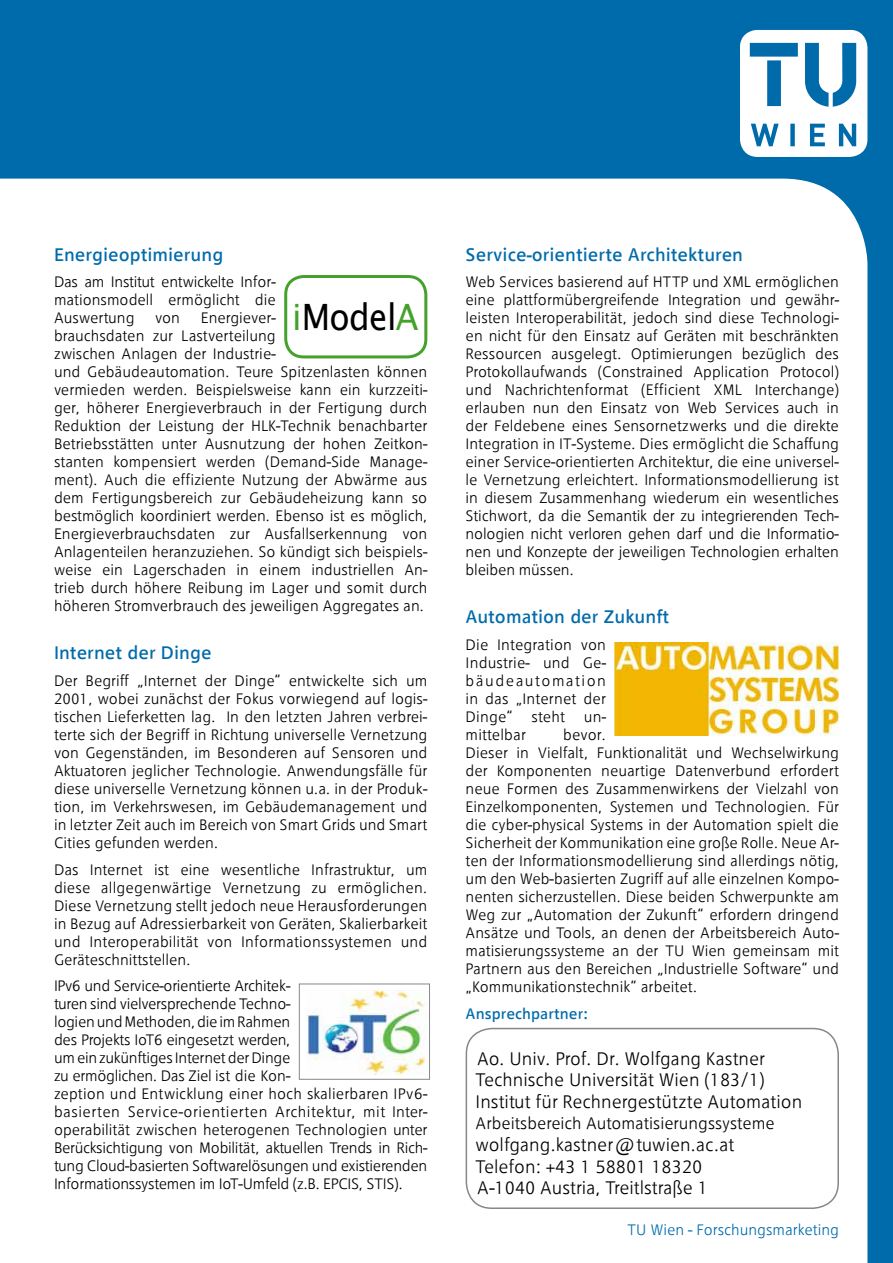
<style>
.page{position:relative;width:893px;height:1263px;background:#006bab}
.page>*{position:absolute;margin:0;border:0;box-sizing:border-box;transform-origin:0 0}
.t1{font:36.3px "Lucida Sans";letter-spacing:-.02em;color:#000;scale:.91 1}
.t2{font:300 18px/21.6px "TU Text";color:#000}
.t3{font:18px "TU Text";color:#006bab}
.t4{font:300 16.5px "TU Text";color:#000}
.t5{font:300 15px/18px "TU Text";color:#000;text-align:justify}
.t6{font:300 15px/18px "TU Text";letter-spacing:-.02em;color:#000}
.t7{font:300 15px "TU Text";color:#006bab}
.t8{font:15px "TU Text";color:#006bab}
.s1{color:#44a12b}
</style>
<div class="page">
<div style="left:0;top:179px;width:867px;height:1084px;background:#fff"></div>
<svg style="left:740px;top:30px;width:127px;height:127px"></svg>
<div style="left:466px;top:1028px;width:373px;height:181px;border:2px solid #868789;border-radius:26px"></div>
<div style="left:284px;top:275px;width:143px;height:83px;border:3px solid #44a12b;border-radius:18px"></div>
<img style="left:307px;top:990px;width:121px;height:84px">
<div style="left:299px;top:983px;width:131px;height:97px;border:1px solid #868789"></div>
<img style="left:614px;top:642px;width:225px;height:93px">
<p class="t3" style="left:54px;top:243px;width:171px">Energieoptimierung</p>
<p class="t5" style="left:54px;top:273px;width:223px">Das am Institut entwickelte Infor&shy;mationsmodell ermöglicht die Auswertung</p>
<h1 class="t1" style="left:292px;top:296px;width:140px"><span class="s1">i</span>Model<span class="s1">A</span></h1>
<p class="t5" style="left:54px;top:309px;width:375px;text-align:left;text-indent:147px">Energiever-<br>brauchsdaten zur Lastverteilung<br>zwischen Anlagen der Industrie-<br>und Gebäudeautomation. Teure Spitzenlasten können vermieden werden. Beispielsweise kann ein kurzzeiti&shy;ger, höherer Energieverbrauch in der Fertigung durch Reduktion der Leistung der HLK-Technik benachbarter Betriebsstätten unter Ausnutzung der hohen Zeitkon&shy;stanten kompensiert werden (Demand-Side Manage&shy;ment). Auch die effiziente Nutzung der Abwärme aus dem Fertigungsbereich zur Gebäudeheizung kann so bestmöglich koordiniert werden. Ebenso ist es möglich, Energieverbrauchsdaten zur Ausfallserkennung von Anlagenteilen heranzuziehen. So kündigt sich beispiels&shy;weise ein Lagerschaden in einem industriellen An&shy;trieb durch höhere Reibung im Lager und somit durch höheren Stromverbrauch des jeweiligen Aggregates an.</p>
<p class="t3" style="left:54px;top:642px;width:159px">Internet der Dinge</p>
<p class="t5" style="left:54px;top:671px;width:375px">Der Begriff „Internet der Dinge“ entwickelte sich um 2001, wobei zunächst der Fokus vorwiegend auf logis&shy;tischen Lieferketten lag. In den letzten Jahren verbrei&shy;terte sich der Begriff in Richtung universelle Vernetzung von Gegenständen, im Besonderen auf Sensoren und Aktuatoren jeglicher Technologie. Anwendungsfälle für diese universelle Vernetzung können u.a. in der Produk&shy;tion, im Verkehrswesen, im Gebäudemanagement und in letzter Zeit auch im Bereich von Smart Grids und Smart Cities gefunden werden.</p>
<p class="t5" style="left:54px;top:860px;width:375px">Das Internet ist eine wesentliche Infrastruktur, um diese allgegenwärtige Vernetzung zu ermöglichen.<br>Diese Vernetzung stellt jedoch neue Herausforderungen in Bezug auf Adressierbarkeit von Geräten, Skalierbarkeit und Interoperabilität von Informationssystemen und Geräteschnittstellen.</p>
<p class="t6" style="left:54px;top:976px;width:375px">IPv6 und Service-orientierte Architek-<br>turen sind vielversprechende Techno-<br>logien und Methoden, die im Rahmen<br>des Projekts IoT6 eingesetzt werden,<br>um ein zukünftiges Internet der Dinge<br>zu ermöglichen. Das Ziel ist die Kon-<br>zeption und Entwicklung einer hoch skalierbaren IPv6- basierten Service-orientierten Architektur, mit Inter&shy;operabilität zwischen heterogenen Technologien unter Berücksichtigung von Mobilität, aktuellen Trends in Rich&shy;tung Cloud-basierten Softwarelösungen und existierenden Informationssystemen im IoT-Umfeld (z.B. EPCIS, STIS).</p>
<p class="t5" style="left:155px;top:309px;width:26px">von</p>
<p class="t3" style="left:466px;top:243px;width:279px">Service-orientierte Architekturen</p>
<p class="t5" style="left:466px;top:273px;width:375px">Web Services basierend auf HTTP und XML ermöglichen eine plattformübergreifende Integration und gewähr&shy;leisten Interoperabilität, jedoch sind diese Technologi&shy;en nicht für den Einsatz auf Geräten mit beschränkten Ressourcen ausgelegt. Optimierungen bezüglich des Protokollaufwands (Constrained Application Protocol) und Nachrichtenformat (Efficient XML Interchange) erlauben nun den Einsatz von Web Services auch in der Feldebene eines Sensornetzwerks und die direkte Integration in IT-Systeme. Dies ermöglicht die Schaffung einer Service-orientierten Architektur, die eine universel&shy;le Vernetzung erleichtert. Informationsmodellierung ist in diesem Zusammenhang wiederum ein wesentliches Stichwort, da die Semantik der zu integrierenden Tech&shy;nologien nicht verloren gehen darf und die Informatio&shy;nen und Konzepte der jeweiligen Technologien erhalten bleiben müssen.</p>
<p class="t3" style="left:466px;top:606px;width:205px">Automation der Zukunft</p>
<p class="t5" style="left:466px;top:635px;width:142px">Die Integration von Industrie- und Ge&shy;bäudeautomation in das „Internet der Dinge“ steht un&shy;mittelbar</p>
<p class="t5" style="left:466px;top:725px;width:375px;text-align:left;text-indent:97px">bevor.<br>Dieser in Vielfalt, Funktionalität und Wechselwirkung der Komponenten neuartige Datenverbund erfordert neue Formen des Zusammenwirkens der Vielzahl von Einzelkomponenten, Systemen und Technologien. Für die cyber-physical Systems in der Automation spielt die Sicherheit der Kommunikation eine große Rolle. Neue Ar&shy;ten der Informationsmodellierung sind allerdings nötig, um den Web-basierten Zugriff auf alle einzelnen Kompo&shy;nenten sicherzustellen. Diese beiden Schwerpunkte am Weg zur „Automation der Zukunft“ erfordern dringend Ansätze und Tools, an denen der Arbeitsbereich Auto&shy;matisierungssysteme an der TU Wien gemeinsam mit Partnern aus den Bereichen „Industrielle Software“ und „Kommunikationstechnik“ arbeitet.</p>
<p class="t8" style="left:466px;top:1004px;width:124px">Ansprechpartner:</p>
<p class="t2" style="left:476px;top:1047px;width:328px">Ao. Univ. Prof. Dr. Wolfgang Kastner<br>Technische Universität Wien (183/1)<br>Institut für Rechnergestützte Automation</p>
<p class="t4" style="left:476px;top:1113px;width:301px">Arbeitsbereich Automatisierungssysteme</p>
<p class="t2" style="left:476px;top:1133px;width:260px">wolfgang.kastner@tuwien.ac.at<br>Telefon: +43 1 58801 18320<br>A-1040 Austria, Treitlstraße 1</p>
<p class="t7" style="left:628px;top:1219px;width:213px">TU Wien - Forschungsmarketing</p>
</div>
